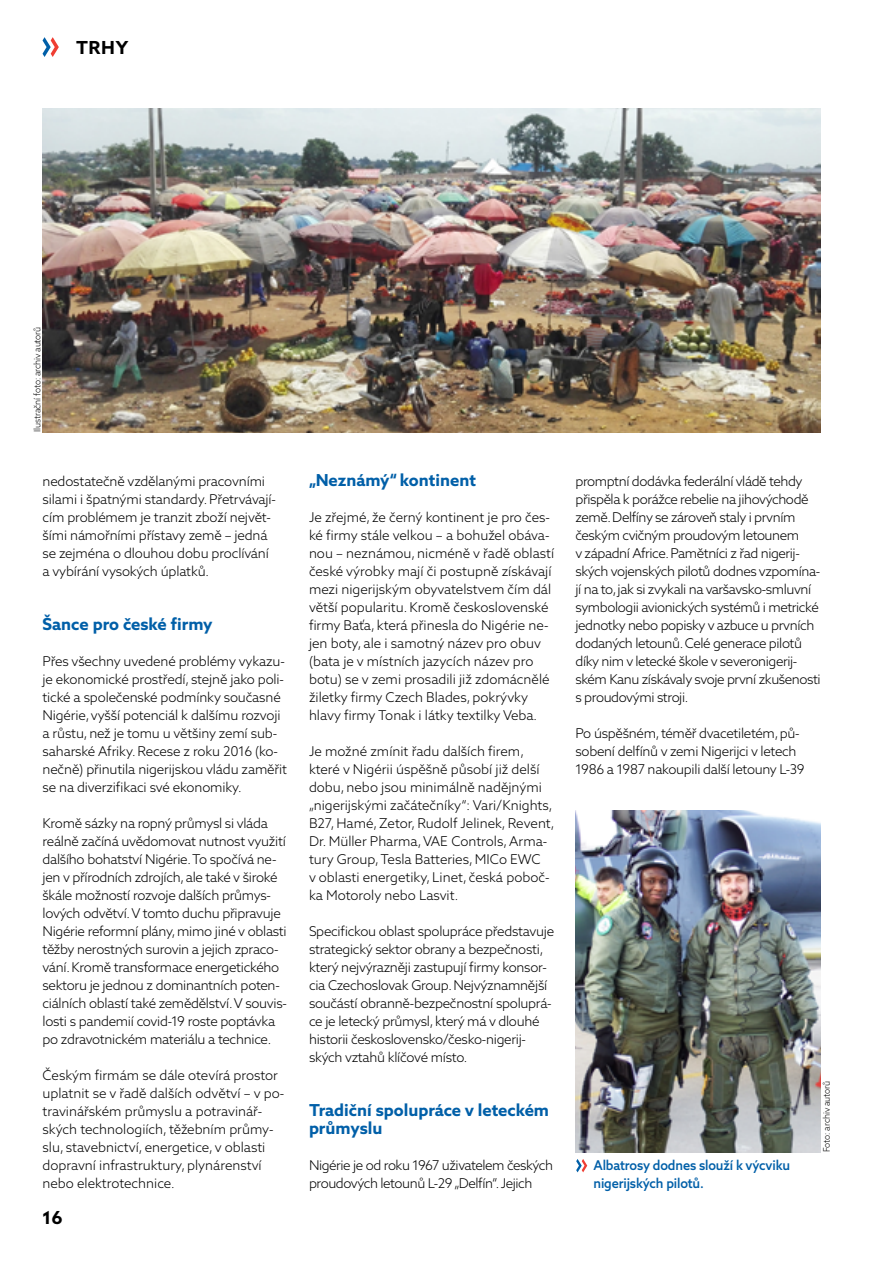
<style>
.page{position:relative;width:893px;height:1263px;background:#fff}
.page>*{position:absolute;margin:0;border:0;box-sizing:border-box;transform-origin:0 0}
.t1{font:700 18px "Azo Sans 2";letter-spacing:.025em;color:#000}
.t2{font:700 16.5px/18px "Azo Sans 2";color:#005fa8}
.t3{font:300 13.5px/18px "Azo Sans 2";letter-spacing:-.02em;color:#000}
.t4{font:300 13.5px/18px "Azo Sans 2";color:#000}
.t5{font:500 13.5px/18px "Azo Sans 2";letter-spacing:-.01em;color:#005fa8;scale:.95 1}
.t6{font:300 9px "Azo Sans 2";letter-spacing:-.01em;color:#000;scale:.95 1}
</style>
<div class="page">
<svg style="left:43px;top:37px;width:16px;height:20px"></svg>
<img style="left:575px;top:810px;width:246px;height:342px">
<svg style="left:576px;top:1159px;width:11px;height:13px"></svg>
<img style="left:43px;top:108px;width:778px;height:324px">
<h1 class="t1" style="left:76px;top:37px;width:54px">TRHY</h1>
<p class="t6" style="left:32px;top:432px;width:112px;rotate:-90deg">Ilustrační foto: archiv autorů</p>
<p class="t3" style="left:43px;top:472px;width:235px">nedostatečně vzdělanými pracovními silami i špatnými standardy. Přetrvávají&shy;cím problémem je tranzit zboží největ&shy;šími námořními přístavy země – jedná se zejména o dlouhou dobu proclívání a vybírání vysokých úplatků.</p>
<p class="t2" style="left:43px;top:615px;width:172px">Šance pro české firmy</p>
<p class="t3" style="left:43px;top:652px;width:246px">Přes všechny uvedené problémy vykazu&shy;je ekonomické prostředí, stejně jako poli&shy;tické a společenské podmínky současné Nigérie, vyšší potenciál k dalšímu rozvoji a růstu, než je tomu u většiny zemí sub&shy;saharské Afriky. Recese z roku 2016 (ko&shy;nečně) přinutila nigerijskou vládu zaměřit se na diverzifikaci své ekonomiky.</p>
<p class="t3" style="left:43px;top:814px;width:246px">Kromě sázky na ropný průmysl si vláda reálně začíná uvědomovat nutnost využití dalšího bohatství Nigérie. To spočívá ne&shy;jen v přírodních zdrojích, ale také v široké škále možností rozvoje dalších průmys&shy;lových odvětví. V tomto duchu připravuje Nigérie reformní plány, mimo jiné v oblasti těžby nerostných surovin a jejich zpraco&shy;vání. Kromě transformace energetického sektoru je jednou z dominantních poten&shy;ciálních oblastí také zemědělství. V souvis&shy;losti s pandemií covid-19 roste poptávka po zdravotnickém materiálu a technice.</p>
<p class="t4" style="left:43px;top:1066px;width:243px">Českým firmám se dále otevírá prostor uplatnit se v řadě dalších odvětví – v po&shy;travinářském průmyslu a potravinář&shy;ských technologiích, těžebním průmy&shy;slu, stavebnictví, energetice, v oblasti dopravní infrastruktury, plynárenství nebo elektrotechnice.</p>
<h1 class="t1" style="left:43px;top:1207px;width:22px">16</h1>
<p class="t2" style="left:309px;top:471px;width:168px">„Neznámý“ kontinent</p>
<p class="t4" style="left:309px;top:508px;width:247px">Je zřejmé, že černý kontinent je pro čes&shy;ké firmy stále velkou – a bohužel obáva&shy;nou – neznámou, nicméně v řadě oblastí české výrobky mají či postupně získávají mezi nigerijským obyvatelstvem čím dál větší popularitu. Kromě československé firmy Baťa, která přinesla do Nigérie ne&shy;jen boty, ale i samotný název pro obuv (bata je v místních jazycích název pro botu) se v zemi prosadili již zdomácnělé žiletky firmy Czech Blades, pokrývky hlavy firmy Tonak i látky textilky Veba.</p>
<p class="t4" style="left:309px;top:742px;width:247px">Je možné zmínit řadu dalších firem, které v Nigérii úspěšně působí již delší dobu, nebo jsou minimálně nadějnými „nigerijskými začátečníky“: Vari/Knights, B27, H amé, Zetor, Rudolf Jelinek, Revent, Dr. Müller Pharma, VAE Controls, Arma&shy;tury Group, Tesla Batteries, MICo EWC<br>v oblasti energetiky, Linet, česká poboč&shy;ka Motoroly nebo Lasvit.</p>
<p class="t3" style="left:309px;top:922px;width:247px">Specifickou oblast spolupráce představuje strategický sektor obrany a bezpečnosti, který nejvýrazněji zastupují firmy konsor&shy;cia Czechoslovak Group. Nejvýznamnější součástí obranně-bezpečnostní spoluprá&shy;ce je letecký průmysl, který má v dlouhé historii československo/česko-nigerij&shy;ských vztahů klíčové místo.</p>
<p class="t2" style="left:309px;top:1101px;width:242px">Tradiční spolupráce v leteckém průmyslu</p>
<p class="t3" style="left:309px;top:1156px;width:246px">Nigérie je od roku 1967 uživatelem českých proudových letounů L-29 „Delfín“. Jejich</p>
<p class="t3" style="left:575px;top:472px;width:247px">promptní dodávka federální vládě tehdy přispěla k porážce rebelie na jihovýchodě země. Delfíny se zároveň staly i prvním českým cvičným proudovým letounem<br>v západní Africe. Pamětníci z řad nigerij&shy;ských vojenských pilotů dodnes vzpomína&shy;jí na to, jak si zvykali na varšavsko-smluvní symbologii avionických systémů i metrické jednotky nebo popisky v azbuce u prvních dodaných letounů. Celé generace pilotů díky nim v letecké škole v severonigerij&shy;ském Kanu získávaly svoje první zkušenosti s proudovými stroji.</p>
<p class="t3" style="left:575px;top:724px;width:231px">Po úspěšném, téměř dvacetiletém, pů&shy;sobení delfínů v zemi Nigerijci v letech<br>1986 a 1987 nakoupili další letouny L-39</p>
<p class="t5" style="left:593px;top:1156px;width:209px">Albatrosy dodnes slouží k výcviku nigerijských pilotů.</p>
<p class="t6" style="left:821px;top:1152px;width:76px;rotate:-90deg">Foto: archiv autorů</p>
</div>
